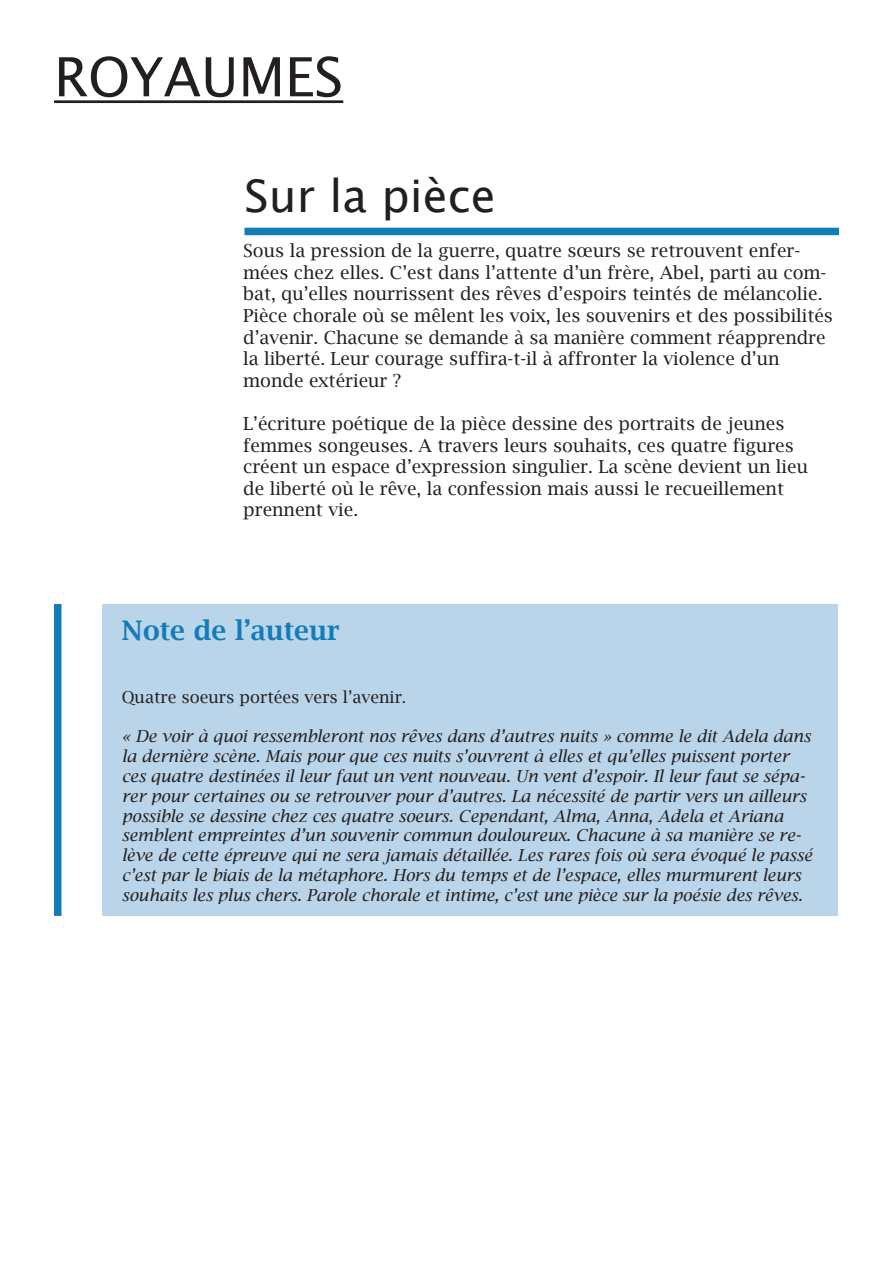
<style>
.page{position:relative;width:893px;height:1263px;background:#fff}
.page>*{position:absolute;margin:0;border:0;box-sizing:border-box;transform-origin:0 0}
.t1{font:54px "Lucida Sans Unicode";color:#231f20}
.t2{font:45px "Lucida Sans Unicode";color:#231f20}
.t3{font:600 27px "Lucida Bright";color:#127cb9}
.t4{font:18px/21.6px "Lucida Bright";color:#231f20}
.t5{font:italic 16.5px/19.8px "Lucida Bright";color:#231f20}
.t6{font:16.5px "Lucida Bright";color:#231f20}
</style>
<div class="page">
<div style="left:102px;top:604px;width:736px;height:312px;background:#bad5e9"></div>
<hr style="left:54px;top:100px;width:289px;height:3px;background:#231f20">
<div style="left:244px;top:228px;width:595px;height:7px;background:#127cb9"></div>
<div style="left:54px;top:604px;width:8px;height:312px;background:#127cb9"></div>
<p class="t1" style="left:54px;top:34px;width:291px">ROYAUMES</p>
<p class="t2" style="left:244px;top:160px;width:253px">Sur la pièce</p>
<p class="t4" style="left:243px;top:240px;width:591px">Sous la pression de la guerre, quatre sœurs se retrouvent enfer&shy;mées chez elles. C’est dans l’attente d’un frère, Abel, parti au com&shy;bat, qu’elles nourrissent des rêves d’espoirs teintés de mélancolie.<br>Pièce chorale où se mêlent les voix, les souvenirs et des possibilités d’avenir. Chacune se demande à sa manière comment réapprendre la liberté. Leur courage suffira-t-il à affronter la violence d’un monde extérieur ?</p>
<p class="t4" style="left:243px;top:413px;width:566px">L’écriture poétique de la pièce dessine des portraits de jeunes femmes songeuses. A travers leurs souhaits, ces quatre figures créent un espace d’expression singulier. La scène devient un lieu de liberté où le rêve, la confession mais aussi le recueillement prennent vie.</p>
<p class="t3" style="left:122px;top:615px;width:219px">Note de l’auteur</p>
<p class="t6" style="left:122px;top:687px;width:286px">Quatre soeurs portées vers l’avenir.</p>
<p class="t5" style="left:122px;top:727px;width:692px">« De voir à quoi ressembleront nos rêves dans d’autres nuits » comme le dit Adela dans la dernière scène. Mais pour que ces nuits s’ouvrent à elles et qu’elles puissent porter ces quatre destinées il leur faut un vent nouveau. Un vent d’espoir. Il leur faut se sépa&shy;rer pour certaines ou se retrouver pour d’autres. La nécessité de partir vers un ailleurs possible se dessine chez ces quatre soeurs. Cependant, Alma, Anna, Adela et Ariana semblent empreintes d’un souvenir commun douloureux. Chacune à sa manière se re&shy;lève de cette épreuve qui ne sera jamais détaillée. Les rares fois où sera évoqué le passé c’est par le biais de la métaphore. Hors du temps et de l’espace, elles murmurent leurs souhaits les plus chers. Parole chorale et intime, c’est une pièce sur la poésie des rêves.</p>
</div>
